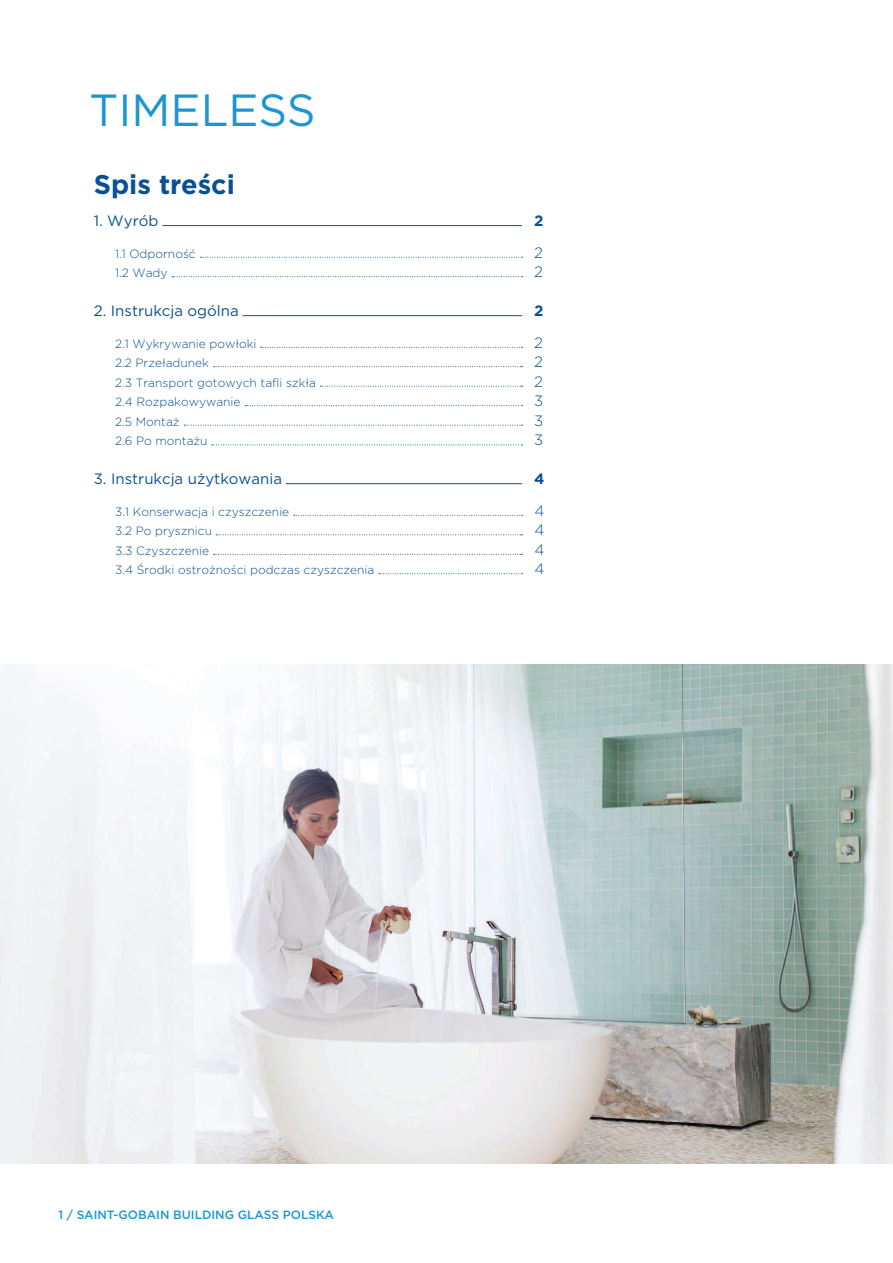
<style>
.page{position:relative;width:893px;height:1263px;background:#fff}
.page>*{position:absolute;margin:0;border:0;box-sizing:border-box;transform-origin:0 0}
.t1{font:45px "Gotham";color:#1d95d3}
.t2{font:700 27px "Gotham";color:#094f95}
.t3{font:15px "Gotham";color:#0b5092}
.t4{font:300 15px/19.5px "Gotham";color:#095193;text-align:justify}
.t5{font:700 15px "Gotham";color:#095193}
.t6{font:300 12px/19.5px "Gotham";color:#0b5092}
.t7{font:500 12px "Gotham";color:#1a97d5}
</style>
<div class="page">
<img style="left:0;top:664px;width:893px;height:500px">
<hr style="left:163px;top:225px;width:359px;height:1px;background:#055393">
<hr style="left:243px;top:315px;width:279px;height:1px;background:#055393">
<hr style="left:286px;top:483px;width:236px;height:1px;background:#055393">
<svg style="left:172px;top:276px;width:350px;height:1px"></svg>
<svg style="left:201px;top:257px;width:321px;height:1px"></svg>
<svg style="left:261px;top:347px;width:261px;height:1px"></svg>
<svg style="left:245px;top:405px;width:277px;height:1px"></svg>
<svg style="left:320px;top:386px;width:202px;height:1px"></svg>
<svg style="left:212px;top:445px;width:310px;height:1px"></svg>
<svg style="left:294px;top:515px;width:228px;height:1px"></svg>
<svg style="left:216px;top:534px;width:306px;height:1px"></svg>
<svg style="left:214px;top:554px;width:308px;height:1px"></svg>
<svg style="left:379px;top:573px;width:143px;height:1px"></svg>
<svg style="left:214px;top:366px;width:308px;height:1px"></svg>
<svg style="left:184px;top:425px;width:338px;height:1px"></svg>
<h1 class="t1" style="left:90px;top:82px;width:228px">TIMELESS</h1>
<h2 class="t2" style="left:94px;top:166px;width:143px">Spis treści</h2>
<p class="t3" style="left:94px;top:211px;width:66px">1. Wyrób</p>
<p class="t6" style="left:115px;top:243px;width:82px">1.1 Odporność<br>1.2 Wady</p>
<p class="t3" style="left:94px;top:301px;width:147px">2. Instrukcja ogólna</p>
<p class="t6" style="left:115px;top:333px;width:203px">2.1 Wykrywanie powłoki<br>2.2 Przeładunek<br>2.3 Transport gotowych tafli szkła<br>2.4 Rozpakowywanie<br>2.5 Montaż<br>2.6 Po montażu</p>
<p class="t3" style="left:94px;top:469px;width:190px">3. Instrukcja użytkowania</p>
<p class="t6" style="left:115px;top:501px;width:261px">3.1 Konserwacja i czyszczenie<br>3.2 Po prysznicu<br>3.3 Czyszczenie<br>3.4 Środki ostrożności podczas czyszczenia</p>
<p class="t5" style="left:534px;top:211px;width:11px">2</p>
<p class="t4" style="left:534px;top:242px;width:10px">2</p>
<p class="t4" style="left:534px;top:262px;width:10px">2</p>
<p class="t5" style="left:534px;top:301px;width:11px">2</p>
<p class="t4" style="left:534px;top:332px;width:10px">2</p>
<p class="t4" style="left:534px;top:352px;width:10px">2</p>
<p class="t4" style="left:534px;top:371px;width:10px">2</p>
<p class="t4" style="left:534px;top:391px;width:11px">3</p>
<p class="t4" style="left:534px;top:410px;width:11px">3</p>
<p class="t4" style="left:534px;top:430px;width:11px">3</p>
<p class="t5" style="left:534px;top:469px;width:12px">4</p>
<p class="t4" style="left:534px;top:500px;width:11px">4<br>4<br>4<br>4</p>
<p class="t7" style="left:58px;top:1206px;width:277px">1 / SAINT-GOBAIN BUILDING GLASS POLSKA</p>
</div>
